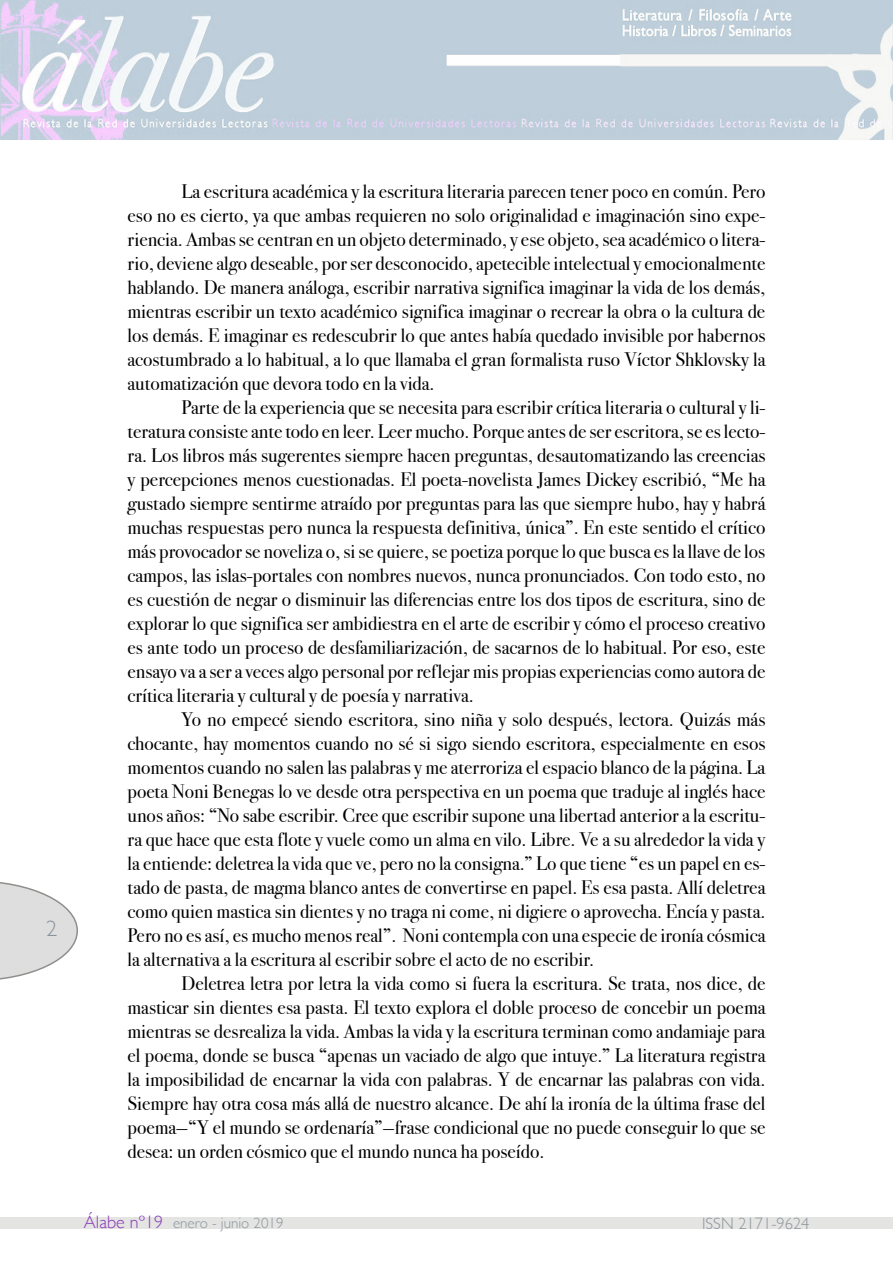
<style>
.page{position:relative;width:893px;height:1263px;background:#fff}
.page>*{position:absolute;margin:0;border:0;box-sizing:border-box;transform-origin:0 0}
.t1{font:300 22.5px "Gill Sans";color:#8a949d}
.t2{font:19.5px/24px "Bodoni Svty Two OSITCTT Book";color:#000;text-align:justify}
.t3{font:300 16.5px "Gill Sans";color:#8c959c}
.t4{font:300 15px "Gill Sans";color:#8c959c}
.s1{font-size:18px;color:#893ab6}
</style>
<div class="page">
<svg style="left:0;top:882px;width:78px;height:98px"></svg>
<div style="left:0;top:1218px;width:893px;height:11px;background:#e4e4e3"></div>
<img style="left:0;top:0;width:893px;height:139px">
<p class="t1" style="left:46px;top:911px;width:13px">2</p>
<p class="t2" style="left:128px;top:179px;width:639px;text-indent:54px">La escritura académica y la escritura literaria parecen tener poco en común. Pero eso no es cierto, ya que ambas requieren no solo originalidad e imaginación sino expe&shy;riencia. Ambas se centran en un objeto determinado, y ese objeto, sea académico o litera&shy;rio, deviene algo deseable, por ser desconocido, apetecible intelectual y emocionalmente hablando. De manera análoga, escribir narrativa significa imaginar la vida de los demás, mientras escribir un texto académico significa imaginar o recrear la obra o la cultura de los demás. E imaginar es redescubrir lo que antes había quedado invisible por habernos acostumbrado a lo habitual, a lo que llamaba el gran formalista ruso Víctor Shklovsky la automatización que devora todo en la vida.</p>
<p class="t2" style="left:128px;top:395px;width:639px;text-indent:54px">Parte de la experiencia que se necesita para escribir crítica literaria o cultural y li&shy;teratura consiste ante todo en leer. Leer mucho. Porque antes de ser escritora, se es lecto&shy;ra. Los libros más sugerentes siempre hacen preguntas, desautomatizando las creencias y percepciones menos cuestionadas. El poeta-novelista James Dickey escribió, “Me ha gustado siempre sentirme atraído por preguntas para las que siempre hubo, hay y habrá muchas respuestas pero nunca la respuesta definitiva, única”. En este sentido el crítico más provocador se noveliza o, si se quiere, se poetiza porque lo que busca es la llave de los campos, las islas-portales con nombres nuevos, nunca pronunciados. Con todo esto, no es cuestión de negar o disminuir las diferencias entre los dos tipos de escritura, sino de explorar lo que significa ser ambidiestra en el arte de escribir y cómo el proceso creativo es ante todo un proceso de desfamiliarización, de sacarnos de lo habitual. Por eso, este ensayo va a ser a veces algo personal por reflejar mis propias experiencias como autora de crítica literaria y cultural y de poesía y narrativa.</p>
<p class="t2" style="left:128px;top:707px;width:639px;text-indent:54px">Yo no empecé siendo escritora, sino niña y solo después, lectora. Quizás más chocante, hay momentos cuando no sé si sigo siendo escritora, especialmente en esos momentos cuando no salen las palabras y me aterroriza el espacio blanco de la página. La poeta Noni Benegas lo ve desde otra perspectiva en un poema que traduje al inglés hace unos años: “No sabe escribir. Cree que escribir supone una libertad anterior a la escritu&shy;ra que hace que esta flote y vuele como un alma en vilo. Libre. Ve a su alrededor la vida y la entiende: deletrea la vida que ve, pero no la consigna.” Lo que tiene “es un papel en es&shy;tado de pasta, de magma blanco antes de convertirse en papel. Es esa pasta. Allí deletrea como quien mastica sin dientes y no traga ni come, ni digiere o aprovecha. Encía y pasta.<br>Pero no es así, es mucho menos real”. Noni contempla con una especie de ironía cósmica la alternativa a la escritura al escribir sobre el acto de no escribir.</p>
<p class="t2" style="left:128px;top:972px;width:639px;text-indent:54px">Deletrea letra por letra la vida como si fuera la escritura. Se trata, nos dice, de masticar sin dientes esa pasta. El texto explora el doble proceso de concebir un poema mientras se desrealiza la vida. Ambas la vida y la escritura terminan como andamiaje para el poema, donde se busca “apenas un vaciado de algo que intuye.” La literatura registra la imposibilidad de encarnar la vida con palabras. Y de encarnar las palabras con vida.<br>Siempre hay otra cosa más allá de nuestro alcance. De ahí la ironía de la última frase del poema—“Y el mundo se ordenaría”—frase condicional que no puede conseguir lo que se desea: un orden cósmico que el mundo nunca ha poseído.</p>
<p class="t4" style="left:84px;top:1211px;width:201px"><span class="s1">Álabe nº19</span> enero - junio 2019</p>
<p class="t3" style="left:702px;top:1211px;width:109px">ISSN 2171-9624</p>
</div>
